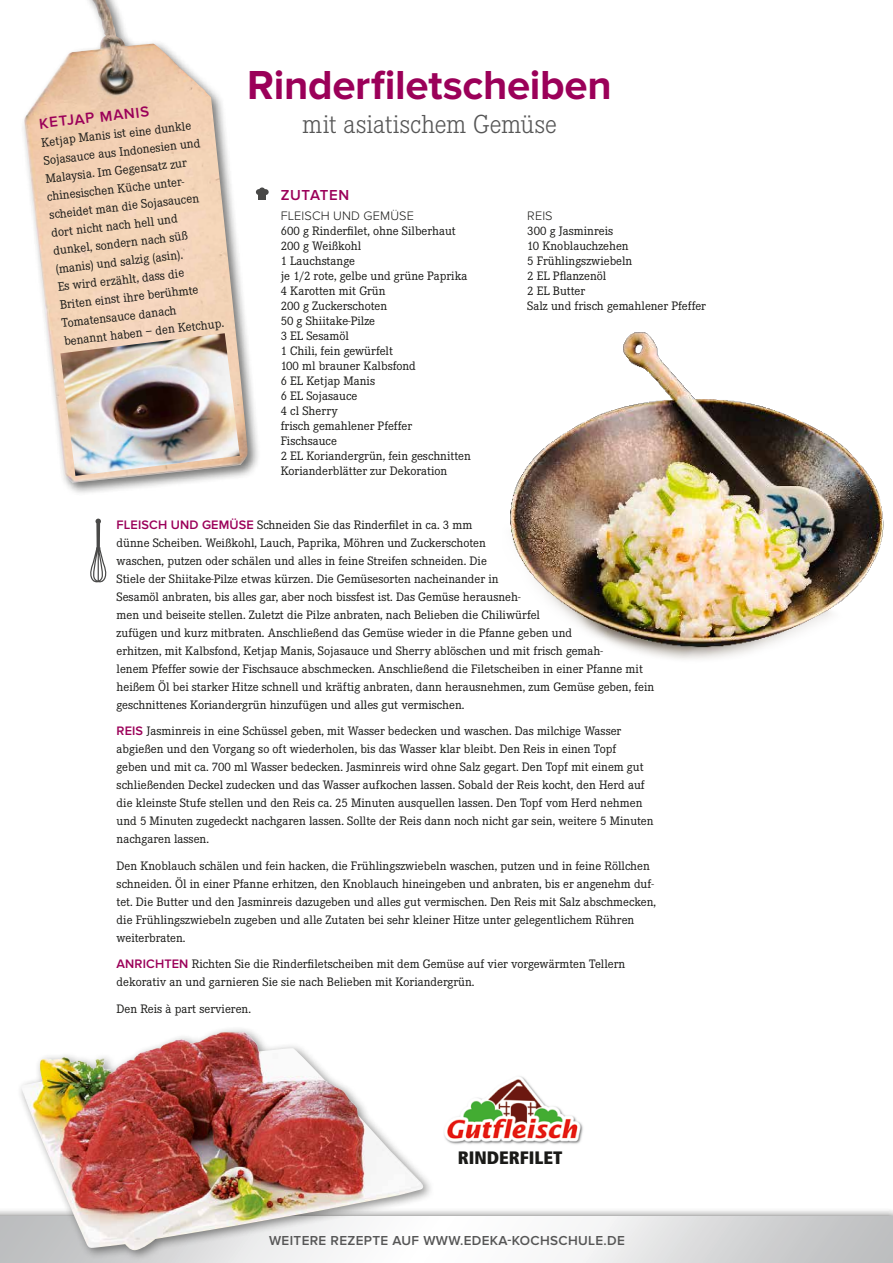
<style>
.page{position:relative;width:893px;height:1263px;background:#fff}
.page>*{position:absolute;margin:0;border:0;box-sizing:border-box;transform-origin:0 0}
.t1{font:700 42px "Proxima Nova";color:#9b0059}
.t2{font:300 27px "Corporate E";letter-spacing:-.005em;color:#565656}
.t3{font:900 condensed 18px "Frutiger";color:#1a1a18}
.t4{font:600 15px "Proxima Nova";color:#9b0059}
.t5{font:600 13.5px "Proxima Nova";letter-spacing:.025em;color:#565656}
.t6{font:12.9px/18.1px "Corporate E";color:#1a1a18}
.t7{font:12.75px/15px "Corporate E";color:#1a1a18}
.t8{font:300 12.75px "Proxima Nova";letter-spacing:.01em;color:#1a1a18}
.t9{font:600 12.75px "Proxima Nova";color:#9b0059}
.s1{font-family:"Proxima Nova";font-weight:600;color:#9b0059}
</style>
<div class="page">
<img style="left:444px;top:1076px;width:139px;height:69px">
<div style="left:258px;top:192px;width:8px;height:8px;background:#494948"></div>
<div style="left:262px;top:189px;width:7px;height:6px;background:#494948;border-radius:50%"></div>
<svg style="left:261px;top:187px;width:4px;height:5px"></svg>
<div style="left:0;top:0;width:261px;height:496px;background:#1a1a18;opacity:.6"></div>
<img style="left:24px;top:0;width:224px;height:483px">
<svg style="left:90px;top:519px;width:17px;height:64px"></svg>
<img style="left:510px;top:332px;width:374px;height:328px">
<img style="left:60px;top:333px;width:180px;height:143px">
<div style="left:0;top:1208px;width:893px;height:55px;background:#1a1a18;opacity:.7"></div>
<svg style="left:0;top:1217px;width:893px;height:46px"></svg>
<div style="left:16px;top:1026px;width:419px;height:236px;background:#1a1a18;opacity:.5"></div>
<img style="left:20px;top:1032px;width:407px;height:219px">
<h1 class="t1" style="left:247px;top:61px;width:366px">Rinderfiletscheiben</h1>
<p class="t4" style="left:38px;top:115px;width:111px;rotate:-6deg">KETJAP MA NIS</p>
<h2 class="t2" style="left:302px;top:110px;width:256px">mit asiatischem Gemüse</h2>
<p class="t6" style="left:40px;top:133px;width:159px;rotate:-6deg">Ketjap Manis ist eine dunkle<br>Sojasauce aus Indonesien und<br>Malaysia. Im Gegensatz zur chinesischen Küche unter</p>
<p class="t4" style="left:281px;top:187px;width:70px">ZUTATEN</p>
<p class="t6" style="left:48px;top:205px;width:164px;rotate:-6deg">scheidet man die Sojasaucen dort nicht nach hell und dunkel, sondern nach süß (manis) und salzig (asin).<br>Es wird erzählt, dass die<br>Briten einst ihre berühmte<br>Tomatensauce danach<br>benannt haben – den Ketchup.</p>
<p class="t8" style="left:281px;top:208px;width:135px">FLEISCH UND GEMÜSE</p>
<p class="t7" style="left:281px;top:223px;width:192px">600 g Rinderfilet, ohne Silberhaut<br>200 g Weißkohl<br>1 Lauchstange<br>je 1/2 rote, gelbe und grüne Paprika<br>4 Karotten mit Grün<br>200 g Zuckerschoten<br>50 g Shiitake-Pilze<br>3 EL Sesamöl<br>1 Chili, fein gewürfelt<br>100 ml brauner Kalbsfond<br>6 EL Ketjap Manis<br>6 EL Sojasauce<br>4 cl Sherry<br>frisch gemahlener Pfeffer<br>Fischsauce<br>2 EL Koriandergrün, fein geschnitten<br>Korianderblätter zur Dekoration</p>
<p class="t8" style="left:527px;top:208px;width:27px">REIS</p>
<p class="t7" style="left:527px;top:223px;width:180px">300 g Jasminreis<br>10 Knoblauchzehen<br>5 Frühlingszwiebeln<br>2 EL Pflanzenöl<br>2 EL Butter<br>Salz und frisch gemahlener Pfeffer</p>
<p class="t7" style="left:117px;top:516px;width:539px;line-height:18px;text-indent:54px"><span class="s1">UND GEMÜSE</span> Schneiden Sie das Rinderfilet in ca. 3 mm<br>dünne Scheiben. Weißkohl, Lauch, Paprika, Möhren und Zuckerschoten<br>waschen, putzen oder schälen und alles in feine Streifen schneiden. Die<br>Stiele der Shiitake-Pilze etwas kürzen. Die Gemüsesorten nacheinander in<br>Sesamöl anbraten, bis alles gar, aber noch bissfest ist. Das Gemüse herausneh-<br>men und beiseite stellen. Zuletzt die Pilze anbraten, nach Belieben die Chiliwürfel<br>zufügen und kurz mitbraten. Anschließend das Gemüse wieder in die Pfanne geben und<br>erhitzen, mit Kalbsfond, Ketjap Manis, Sojasauce und Sherry ablöschen und mit frisch gemah-<br>lenem Pfeffer sowie der Fischsauce abschmecken. Anschließend die Filetscheiben in einer Pfanne mit heißem Öl bei starker Hitze schnell und kräftig anbraten, dann herausnehmen, zum Gemüse geben, fein geschnittenes Koriandergrün hinzufügen und alles gut vermischen.</p>
<p class="t7" style="left:117px;top:722px;width:538px;line-height:18px"><span class="s1">RE IS</span> Jasminreis in eine Schüssel geben, mit Wasser bedecken und waschen. Das milchige Wasser abgießen und den Vorgang so oft wiederholen, bis das Wasser klar bleibt. Den Reis in einen Topf<br>geben und mit ca. 700 ml Wasser bedecken. Jasminreis wird ohne Salz gegart. Den Topf mit einem gut schließenden Deckel zudecken und das Wasser aufkochen lassen. Sobald der Reis kocht, den Herd auf die kleinste Stufe stellen und den Reis ca. 25 Minuten ausquellen lassen. Den Topf vom Herd nehmen und 5 Minuten zugedeckt nachgaren lassen. Sollte der Reis dann noch nicht gar sein, weitere 5 Minuten nachgaren lassen.</p>
<p class="t7" style="left:117px;top:857px;width:541px;line-height:18px">Den Knoblauch schälen und fein hacken, die Frühlingszwiebeln waschen, putzen und in feine Röllchen schneiden. Öl in einer Pfanne erhitzen, den Knoblauch hineingeben und anbraten, bis er angenehm duf&shy;tet. Die Butter und den Jasminreis dazugeben und alles gut vermischen. Den Reis mit Salz abschmecken, die Frühlingszwiebeln zugeben und alle Zutaten bei sehr kleiner Hitze unter gelegentlichem Rühren weiterbraten.</p>
<p class="t7" style="left:117px;top:955px;width:510px;line-height:18px"><span class="s1">ANRICH TEN</span> Richten Sie die Rinderfiletscheiben mit dem Gemüse auf vier vorgewärmten Tellern dekorativ an und garnieren Sie sie nach Belieben mit Koriandergrün.</p>
<p class="t7" style="left:117px;top:1001px;width:136px">Den Reis à part servieren.</p>
<p class="t9" style="left:117px;top:517px;width:35px">FLEISCH</p>
<h3 class="t3" style="left:458px;top:1147px;width:106px">RINDERFILET</h3>
<p class="t5" style="left:269px;top:1233px;width:357px">WEITERE REZEPTE AUF WWW.EDEKA-KOCHSCHULE.DE</p>
</div>
